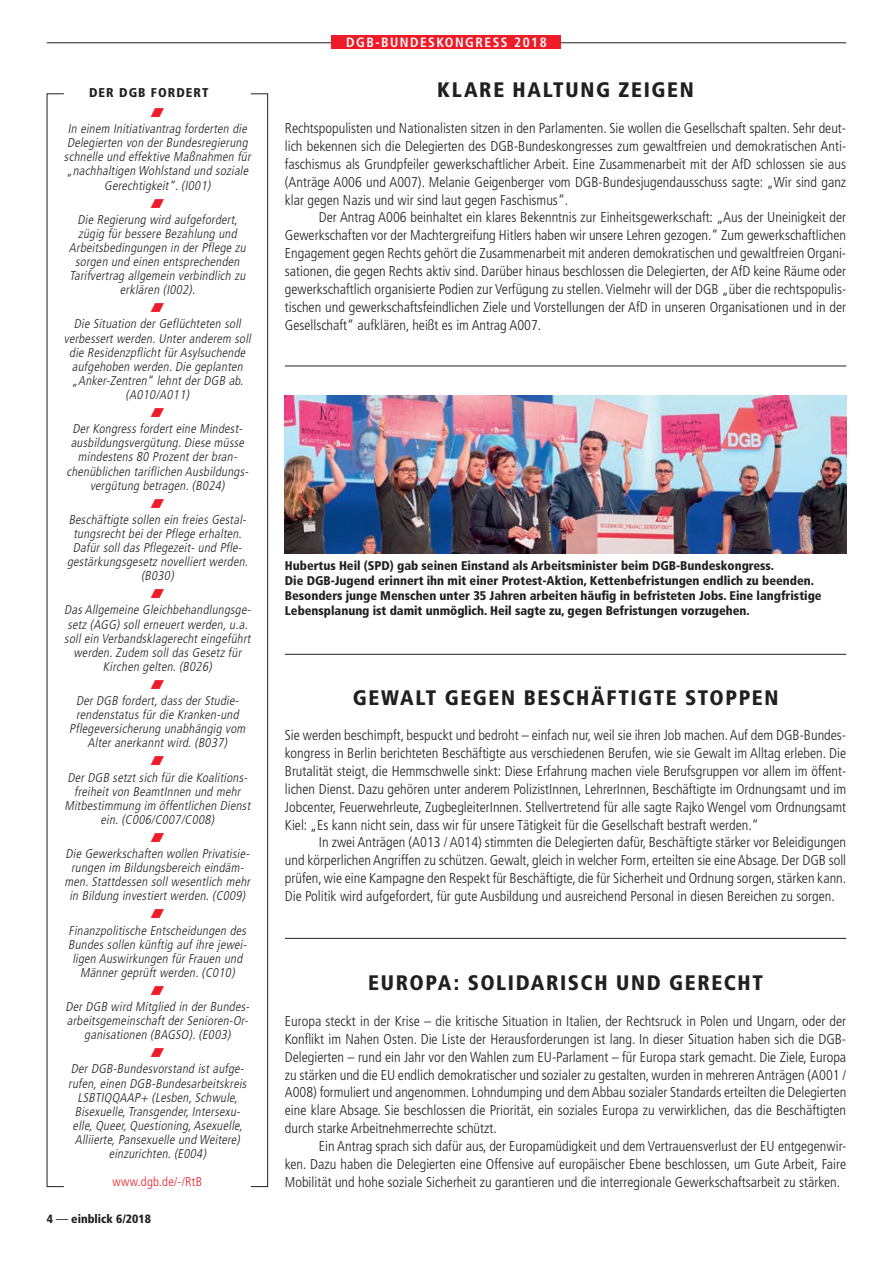
<style>
.page{position:relative;width:893px;height:1263px;background:#fff}
.page>*{position:absolute;margin:0;border:0;box-sizing:border-box;transform-origin:0 0}
.t1{font:900 condensed 21px "Frutiger";letter-spacing:.08em;color:#231f20}
.t2{font:300 condensed 14.25px/17.9px "Frutiger";color:#231f20;text-align:justify}
.t3{font:700 condensed 13.5px "Frutiger";letter-spacing:.11em;color:#fff}
.t4{font:italic 300 condensed 12.75px/14.1px "Frutiger";color:#231f20;text-align:center}
.t5{font:300 condensed 12.75px "Frutiger";letter-spacing:.02em;color:#ee1c28}
.t6{font:900 condensed 12.75px "Frutiger";letter-spacing:.08em;color:#231f20}
.t7{font:900 condensed 12.6px/15px "Frutiger";color:#231f20}
.t8{font:900 condensed 12px "Frutiger";color:#231f20}
.s1{font-weight:400}
</style>
<div class="page">
<div style="left:251px;top:94px;width:17px;height:1093px;border:1px solid #231f20"></div>
<hr style="left:285px;top:366px;width:561px;height:1px;background:#231f20">
<hr style="left:285px;top:654px;width:561px;height:1px;background:#231f20">
<hr style="left:285px;top:938px;width:561px;height:1px;background:#231f20">
<hr style="left:47px;top:43px;width:799px;height:1px;background:#231f20">
<div style="left:332px;top:35px;width:229px;height:13px;background:#ee1c28"></div>
<img style="left:285px;top:396px;width:561px;height:157px">
<p class="t6" style="left:89px;top:85px;width:121px">Der DGB fordert</p>
<p class="t4" style="left:64px;top:122px;width:191px">In einem Initiativantrag forderten die Delegierten von der Bundesregierung schnelle und effektive Maßnahmen für „nachhaltigen Wohlstand und soziale Gerechtigkeit“.(I001)</p>
<p class="t4" style="left:69px;top:212px;width:181px">Die Regierung wird aufgefordert, zügig für bessere Bezahlung und<br>Arbeitsbedingungen in der Pflege zu sorgen und einen entsprechenden<br>Tarifvertrag allgemein verbindlich zu erklären (I002).</p>
<p class="t4" style="left:64px;top:317px;width:191px">Die Situation der Geflüchteten soll verbessert werden.Unter anderem soll die Residenzpflicht fürAsylsuchende aufgehoben werden.Die geplanten „Anker-Zentren“ lehnt der DGB ab. (A010/A011)</p>
<p class="t4" style="left:66px;top:422px;width:182px">Der Kongress fordert eine Mindest&shy;ausbildungsvergütung.Diese müsse mindestens 80 Prozent der bran&shy;chenüblichen tariflichen Ausbildungs&shy;vergütung betragen.(B024)</p>
<p class="t4" style="left:67px;top:512px;width:185px">Beschäftigte sollen ein freies Gestal&shy;tungsrecht bei der Pflege erhalten.<br>Dafür soll das Pflegezeit- und Pfle&shy;gestärkungsgesetz novelliert werden. (B030)</p>
<p class="t4" style="left:64px;top:603px;width:191px">Das Allgemeine Gleichbehandlungsge&shy;setz (AGG) soll erneuert werden,u.a. soll ein Verbandsklagerecht eingeführt werden.Zudem soll das Gesetz für Kirchen gelten.(B026)</p>
<p class="t4" style="left:69px;top:694px;width:180px">Der DGB fordert,dass der Studie&shy;rendenstatus für die Kranken-und Pflegeversicherung unabhängig vom Alter anerkannt wird.(B037)</p>
<p class="t4" style="left:64px;top:770px;width:190px">Der DGB setzt sich für die Koalitions&shy;freiheit von BeamtInnen und mehr Mitbestimmung im öffentlichen Dienst ein.(C006/C007/C008)</p>
<p class="t4" style="left:65px;top:847px;width:190px">Die Gewerkschaften wollen Privatisie&shy;rungen im Bildungsbereich eindäm&shy;men.Stattdessen soll wesentlich mehr in Bildung investiert werden.(C009)</p>
<p class="t4" style="left:68px;top:923px;width:183px">Finanzpolitische Entscheidungen des Bundes sollen künftig auf ihre jewei&shy;ligen Auswirkungen für Frauen und Männer geprüft werden.(C010)</p>
<p class="t4" style="left:65px;top:1000px;width:188px">Der DGB wird Mitglied in der Bundes&shy;arbeitsgemeinschaft der Senioren-Or&shy;ganisationen (BAGSO).(E003)</p>
<p class="t4" style="left:68px;top:1062px;width:182px">Der DGB-Bundesvorstand ist aufge&shy;rufen,einen DGB-Bundesarbeitskreis LSBTIQQAAP+ (Lesben,Schwule, Bisexuelle,Transgender,Intersexu&shy;elle,Queer,Questioning,Asexuelle, Alliierte,Pansexuelle und Weitere) einzurichten.(E004)</p>
<p class="t5" style="left:113px;top:1175px;width:91px">www.dgb.de/-/RtB</p>
<p class="t8" style="left:47px;top:1211px;width:106px">4 <span class="s1">—</span> einblick 6/2018</p>
<p class="t3" style="left:346px;top:34px;width:202px">DGB-BUNDESKONGRESS 2018</p>
<h1 class="t1" style="left:437px;top:77px;width:258px">Klare Haltung zeigen</h1>
<p class="t2" style="left:285px;top:119px;width:563px">Rechtspopulisten und Nationalisten sitzen in den Parlamenten. Sie wollen die Gesellschaft spalten. Sehr deut&shy;lich bekennen sich die Delegierten des DGB-Bundeskongresses zum gewaltfreien und demokratischen Anti&shy;faschismus als Grundpfeiler gewerkschaftlicher Arbeit. Eine Zusammenarbeit mit der AfD schlossen sie aus (Anträge A006 und A007). Melanie Geigenberger vom DGB-Bundesjugendausschuss sagte: „Wir sind ganz klar gegen Nazis und wir sind laut gegen Faschismus“.</p>
<p class="t2" style="left:285px;top:209px;width:563px;text-indent:34px">Der Antrag A006 beinhaltet ein klares Bekenntnis zur Einheitsgewerkschaft: „Aus der Uneinigkeit der Gewerkschaften vor der Machtergreifung Hitlers haben wir unsere Lehren gezogen.“ Zum gewerkschaftlichen Engagement gegen Rechts gehört die Zusammenarbeit mit anderen demokratischen und gewaltfreien Organi&shy;sationen, die gegen Rechts aktiv sind. Darüber hinaus beschlossen die Delegierten, der AfD keine Räume oder gewerkschaftlich organisierte Podien zur Verfügung zu stellen. Vielmehr will der DGB „über die rechtspopulis&shy;tischen und gewerkschaftsfeindlichen Ziele und Vorstellungen der AfD in unseren Organisationen und in der Gesellschaft“ aufklären, heißt es im Antrag A007.</p>
<p class="t7" style="left:285px;top:558px;width:538px">Hubertus Heil (SPD) gab seinen Einstand als Arbeitsminister beim DGB-Bundeskongress.<br>Die DGB-Jugend erinnert ihn mit einer Protest-Aktion, Kettenbefristungen endlich zu beenden.<br>Besonders junge Menschen unter 35 Jahren arbeiten häufig in befristeten Jobs. Eine langfristige Lebensplanung ist damit unmöglich. Heil sagte zu, gegen Befristungen vorzugehen.</p>
<h1 class="t1" style="left:353px;top:685px;width:427px">Gewalt gegen Beschäftigte stoppen</h1>
<p class="t2" style="left:285px;top:727px;width:563px">Sie werden beschimpft, bespuckt und bedroht – einfach nur, weil sie ihren Job machen. Auf dem DGB-Bundes&shy;kongress in Berlin berichteten Beschäftigte aus verschiedenen Berufen, wie sie Gewalt im Alltag erleben. Die Brutalität steigt, die Hemmschwelle sinkt: Diese Erfahrung machen viele Berufsgruppen vor allem im öffent&shy;lichen Dienst. Dazu gehören unter anderem PolizistInnen, LehrerInnen, Beschäftigte im Ordnungsamt und im Jobcenter, Feuerwehrleute, ZugbegleiterInnen. Stellvertretend für alle sagte Rajko Wengel vom Ordnungsamt Kiel: „Es kann nicht sein, dass wir für unsere Tätigkeit für die Gesellschaft bestraft werden.“</p>
<p class="t2" style="left:285px;top:834px;width:563px;text-indent:34px">In zwei Anträgen (A013 / A014) stimmten die Delegierten dafür, Beschäftigte stärker vor Beleidigungen und körperlichen Angriffen zu schützen. Gewalt, gleich in welcher Form, erteilten sie eine Absage. Der DGB soll prüfen, wie eine Kampagne den Respekt für Beschäftigte, die für Sicherheit und Ordnung sorgen, stärken kann.<br>Die Politik wird aufgefordert, für gute Ausbildung und ausreichend Personal in diesen Bereichen zu sorgen.</p>
<h1 class="t1" style="left:368px;top:970px;width:14px">Eur</h1>
<h1 class="t1" style="left:409px;top:970px;width:121px">opa: Solidar</h1>
<h1 class="t1" style="left:560px;top:970px;width:204px">isch und gerecht</h1>
<p class="t2" style="left:285px;top:1012px;width:563px">Europa steckt in der Krise – die kritische Situation in Italien, der Rechtsruck in Polen und Ungarn, oder der Konflikt im Nahen Osten. Die Liste der Herausforderungen ist lang. In dieser Situation haben sich die DGB-Delegierten – rund ein Jahr vor den Wahlen zum EU-Parlament – für Europa stark gemacht. Die Ziele, Europa zu stärken und die EU endlich demokratischer und sozialer zu gestalten, wurden in mehreren Anträgen (A001 / A008) formuliert und angenommen. Lohndumping und dem Abbau sozialer Standards erteilten die Delegierten eine klare Absage. Sie beschlossen die Priorität, ein soziales Europa zu verwirklichen, das die Beschäftigten durch starke Arbeitnehmerrechte schützt.</p>
<p class="t2" style="left:285px;top:1137px;width:563px;text-indent:34px">Ein Antrag sprach sich dafür aus, der Europamüdigkeit und dem Vertrauensverlust der EU entgegenwir&shy;ken. Dazu haben die Delegierten eine Offensive auf europäischer Ebene beschlossen, um Gute Arbeit, Faire Mobilität und hohe soziale Sicherheit zu garantieren und die interregionale Gewerkschaftsarbeit zu stärken.</p>
</div>
